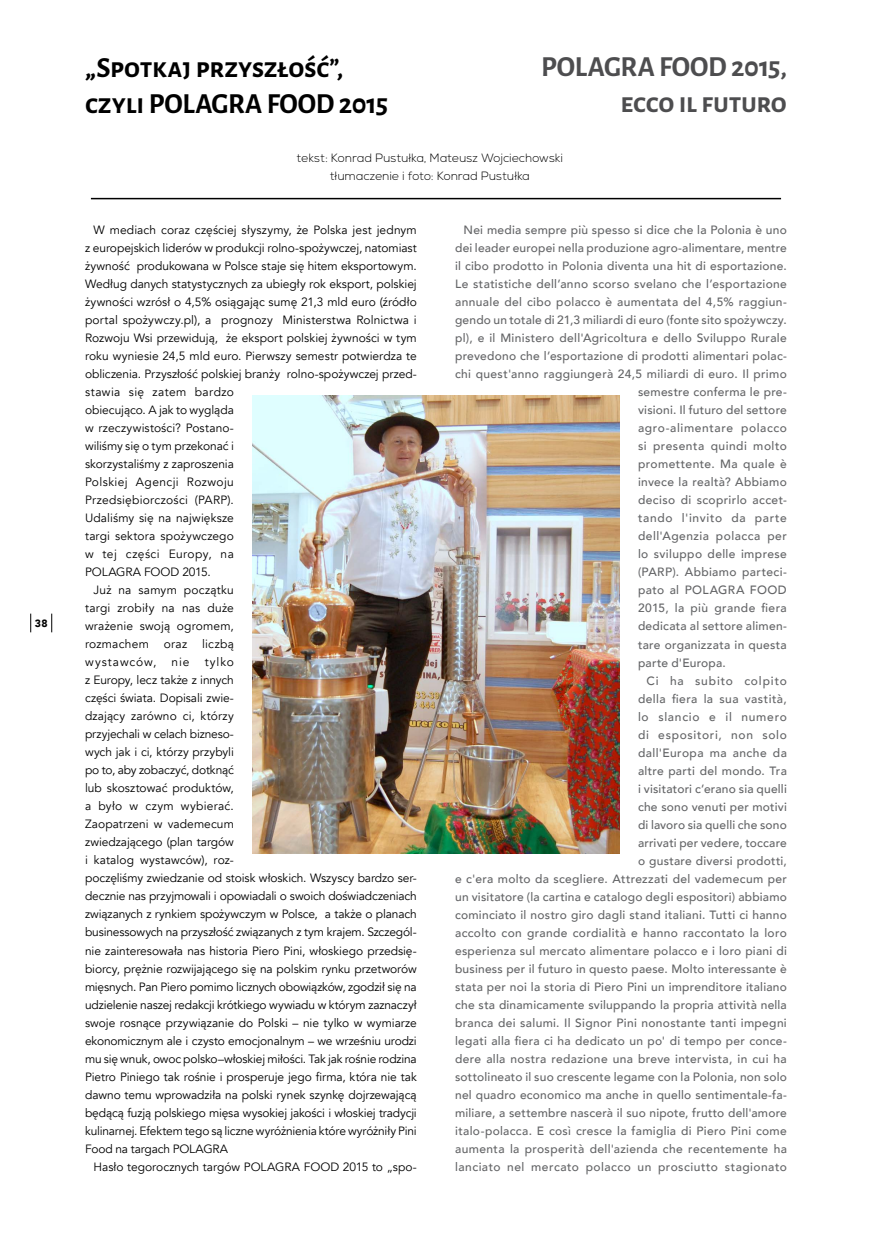
<style>
.page{position:relative;width:872px;height:1234px;background:#fff}
.page>*{position:absolute;margin:0;border:0;box-sizing:border-box;transform-origin:0 0}
.t1{font:700 28.5px/36px "Alegreya Sans SC";letter-spacing:-.01em;color:#000}
.t2{font:700 28.5px/36px "Alegreya Sans SC";letter-spacing:-.01em;color:#4d4d4f;text-align:right}
.t3{font:500 12px "Avenir";letter-spacing:.025em;color:#636466}
.t4{font:12px/18px "Avenir";letter-spacing:-.005em;color:#000}
.t5{font:300 12px/18px "Nexa";letter-spacing:.015em;color:#000;text-align:center}
.t6{font:12px "Avenir";letter-spacing:.015em;color:#000}
.t7{font:12px "Avenir";letter-spacing:.02em;color:#000}
.t8{font:500 12px "Avenir";letter-spacing:.06em;color:#636466}
.t9{font:12px "Avenir";letter-spacing:.035em;color:#000}
.t10{font:12px "Avenir";letter-spacing:.03em;color:#000}
.t11{font:500 12px "Avenir";letter-spacing:.05em;color:#636466}
.t12{font:500 12px "Avenir";letter-spacing:.045em;color:#636466}
.t13{font:500 12px "Avenir";letter-spacing:.07em;color:#636466}
.t14{font:12px "Avenir";letter-spacing:.075em;color:#000}
.t15{font:900 10.5px "Avenir";color:#000}
</style>
<div class="page">
<svg style="left:51px;top:613px;width:1px;height:19px"></svg>
<svg style="left:30px;top:613px;width:1px;height:19px"></svg>
<hr style="left:91px;top:198px;width:690px;height:1px;background:#000">
<img style="left:252px;top:395px;width:368px;height:458px">
<p class="t15" style="left:35px;top:614px;width:14px">38</p>
<h1 class="t1" style="left:85px;top:48px;width:304px">„Spotkaj przyszłość”, czyli POLAGRA FOOD 2015</h1>
<h1 class="t2" style="left:541px;top:47px;width:247px">POLAGRA FOOD 2015, ecco il futuro</h1>
<p class="t5" style="left:297px;top:149px;width:267px">tekst: Konrad Pustułka, Mateusz Wojciechowski tłumaczenie i foto: Konrad Pustułka</p>
<p class="t4" style="left:94px;top:221px;width:325px">W mediach coraz częściej słyszymy, że Polska jest jednym</p>
<p class="t4" style="left:85px;top:239px;width:333px">z europejskich liderów w produkcji rolno-spożywczej, natomiast</p>
<p class="t4" style="left:85px;top:257px;width:333px">żywność produkowana w Polsce staje się hitem eksportowym.</p>
<p class="t4" style="left:85px;top:275px;width:333px">Według danych statystycznych za ubiegły rok eksport, polskiej</p>
<p class="t4" style="left:85px;top:293px;width:333px">żywności wzrósł o 4,5% osiągając sumę 21,3 mld euro (źródło</p>
<p class="t4" style="left:85px;top:311px;width:333px">portal spożywczy.pl), a prognozy Ministerstwa Rolnictwa i</p>
<p class="t4" style="left:85px;top:329px;width:333px">Rozwoju Wsi przewidują, że eksport polskiej żywności w tym</p>
<p class="t4" style="left:85px;top:347px;width:333px">roku wyniesie 24,5 mld euro. Pierwszy semestr potwierdza te</p>
<p class="t4" style="left:85px;top:365px;width:333px">obliczenia. Przyszłość polskiej branży rolno-spożywczej przed-</p>
<p class="t9" style="left:85px;top:385px;width:150px">stawia się zatem bardzo</p>
<p class="t4" style="left:85px;top:401px;width:150px">obiecująco. A jak to wygląda</p>
<p class="t4" style="left:85px;top:419px;width:150px">w rzeczywistości? Postano-</p>
<p class="t4" style="left:85px;top:437px;width:150px">wiliśmy się o tym przekonać i</p>
<p class="t4" style="left:85px;top:455px;width:150px">skorzystaliśmy z zaproszenia</p>
<p class="t10" style="left:85px;top:475px;width:150px">Polskiej Agencji Rozwoju</p>
<p class="t7" style="left:85px;top:493px;width:150px">Przedsiębiorczości (PARP).</p>
<p class="t4" style="left:85px;top:509px;width:150px">Udaliśmy się na największe</p>
<p class="t6" style="left:85px;top:529px;width:150px">targi sektora spożywczego</p>
<p class="t9" style="left:85px;top:547px;width:150px">w tej części Europy, na</p>
<p class="t4" style="left:85px;top:563px;width:127px">POLAGRA FOOD 2015.</p>
<p class="t7" style="left:94px;top:583px;width:142px">Już na samym początku</p>
<p class="t6" style="left:85px;top:601px;width:150px">targi zrobiły na nas duże</p>
<p class="t6" style="left:85px;top:619px;width:150px">wrażenie swoją ogromem,</p>
<p class="t7" style="left:85px;top:637px;width:150px">rozmachem oraz liczbą</p>
<p class="t14" style="left:85px;top:655px;width:73px">wystawców,</p>
<p class="t4" style="left:172px;top:653px;width:19px">nie</p>
<p class="t4" style="left:85px;top:653px;width:333px;text-indent:120px">tylko<br>z Europy, lecz także z innych<br>części świata. Dopisali zwie-<br>dzający zarówno ci, którzy<br>przyjechali w celach bizneso-<br>wych jak i ci, którzy przybyli<br>po to, aby zobaczyć, dotknąć<br>lub skosztować produktów,<br>a było w czym wybierać.<br>Zaopatrzeni w vademecum<br>zwiedzającego (plan targów<br>i katalog wystawców), roz-<br>poczęliśmy zwiedzanie od stoisk włoskich. Wszyscy bardzo ser&shy;decznie nas przyjmowali i opowiadali o swoich doświadczeniach związanych z rynkiem spożywczym w Polsce, a także o planach businessowych na przyszłość związanych z tym krajem. Szczegól&shy;nie zainteresowała nas historia Piero Pini, włoskiego przedsię&shy;biorcy, prężnie rozwijającego się na polskim rynku przetworów mięsnych. Pan Piero pomimo licznych obowiązków, zgodził się na udzielenie naszej redakcji krótkiego wywiadu w którym zaznaczył swoje rosnące przywiązanie do Polski – nie tylko w wymiarze ekonomicznym ale i czysto emocjonalnym – we wrześniu urodzi mu się wnuk, owoc polsko–włoskiej miłości. Tak jak rośnie rodzina Pietro Piniego tak rośnie i prosperuje jego firma, która nie tak dawno temu wprowadziła na polski rynek szynkę dojrzewającą będącą fuzją polskiego mięsa wysokiej jakości i włoskiej tradycji kulinarnej. Efektem tego są liczne wyróżnienia które wyróżniły Pini Food na targach POLAGRA</p>
<p class="t4" style="left:94px;top:1157px;width:325px">Hasło tegorocznych targów POLAGRA FOOD 2015 to „spo-</p>
<p class="t3" style="left:463px;top:219px;width:325px">Nei media sempre più spesso si dice che la Polonia è uno</p>
<p class="t3" style="left:455px;top:237px;width:333px">dei leader europei nella produzione agro-alimentare, mentre</p>
<p class="t3" style="left:455px;top:255px;width:333px">il cibo prodotto in Polonia diventa una hit di esportazione.</p>
<p class="t3" style="left:455px;top:273px;width:333px">Le statistiche dell’anno scorso svelano che l’esportazione</p>
<p class="t3" style="left:455px;top:291px;width:333px">annuale del cibo polacco è aumentata del 4,5% raggiun-</p>
<p class="t3" style="left:455px;top:309px;width:333px">gendo un totale di 21,3 miliardi di euro (fonte sito spożywczy.</p>
<p class="t3" style="left:455px;top:327px;width:333px">pl), e il Ministero dell'Agricoltura e dello Sviluppo Rurale</p>
<p class="t3" style="left:455px;top:345px;width:333px">prevedono che l’esportazione di prodotti alimentari polac-</p>
<p class="t3" style="left:455px;top:363px;width:333px">chi quest'anno raggiungerà 24,5 miliardi di euro. Il primo</p>
<p class="t3" style="left:638px;top:381px;width:150px">semestre conferma le pre-</p>
<p class="t3" style="left:638px;top:399px;width:150px">visioni. Il futuro del settore</p>
<p class="t11" style="left:638px;top:417px;width:150px">agro-alimentare polacco</p>
<p class="t3" style="left:638px;top:435px;width:150px">si presenta quindi molto</p>
<p class="t3" style="left:638px;top:453px;width:150px">promettente. Ma quale è</p>
<p class="t3" style="left:638px;top:471px;width:150px">invece la realtà? Abbiamo</p>
<p class="t3" style="left:638px;top:489px;width:150px">deciso di scoprirlo accet-</p>
<p class="t8" style="left:638px;top:507px;width:150px">tando l'invito da parte</p>
<p class="t12" style="left:638px;top:525px;width:150px">dell'Agenzia polacca per</p>
<p class="t3" style="left:638px;top:543px;width:150px">lo sviluppo delle imprese</p>
<p class="t3" style="left:638px;top:561px;width:150px">(PARP). Abbiamo parteci-</p>
<p class="t3" style="left:638px;top:579px;width:150px">pato al POLAGRA FOOD</p>
<p class="t3" style="left:638px;top:597px;width:150px">2015, la più grande fiera</p>
<p class="t3" style="left:638px;top:615px;width:150px">dedicata al settore alimen-</p>
<p class="t3" style="left:638px;top:633px;width:150px">tare organizzata in questa</p>
<p class="t3" style="left:638px;top:651px;width:89px">parte d'Europa.</p>
<p class="t13" style="left:646px;top:669px;width:142px">Ci ha subito colpito</p>
<p class="t3" style="left:638px;top:687px;width:150px">della fiera la sua vastità,</p>
<p class="t8" style="left:638px;top:705px;width:150px">lo slancio e il numero</p>
<p class="t8" style="left:638px;top:723px;width:150px">di espositori, non solo</p>
<p class="t3" style="left:638px;top:741px;width:150px">dall'Europa ma anche da</p>
<p class="t3" style="left:638px;top:759px;width:150px">altre parti del mondo. Tra</p>
<p class="t3" style="left:638px;top:777px;width:150px">i visitatori c’erano sia quelli</p>
<p class="t3" style="left:638px;top:795px;width:150px">che sono venuti per motivi</p>
<p class="t3" style="left:638px;top:813px;width:150px">di lavoro sia quelli che sono</p>
<p class="t3" style="left:638px;top:831px;width:150px">arrivati per vedere, toccare</p>
<p class="t3" style="left:638px;top:849px;width:150px">o gustare diversi prodotti,</p>
<p class="t3" style="left:455px;top:867px;width:333px">e c'era molto da scegliere. Attrezzati del vademecum per</p>
<p class="t3" style="left:455px;top:885px;width:333px">un visitatore (la cartina e catalogo degli espositori) abbiamo</p>
<p class="t3" style="left:455px;top:903px;width:333px">cominciato il nostro giro dagli stand italiani. Tutti ci hanno</p>
<p class="t3" style="left:455px;top:921px;width:333px">accolto con grande cordialità e hanno raccontato la loro</p>
<p class="t3" style="left:455px;top:939px;width:333px">esperienza sul mercato alimentare polacco e i loro piani di</p>
<p class="t3" style="left:455px;top:957px;width:333px">business per il futuro in questo paese. Molto interessante è</p>
<p class="t3" style="left:455px;top:975px;width:333px">stata per noi la storia di Piero Pini un imprenditore italiano</p>
<p class="t3" style="left:455px;top:993px;width:333px">che sta dinamicamente sviluppando la propria attività nella</p>
<p class="t3" style="left:455px;top:1011px;width:333px">branca dei salumi. Il Signor Pini nonostante tanti impegni</p>
<p class="t3" style="left:455px;top:1029px;width:333px">legati alla fiera ci ha dedicato un po' di tempo per conce-</p>
<p class="t3" style="left:455px;top:1047px;width:333px">dere alla nostra redazione una breve intervista, in cui ha</p>
<p class="t3" style="left:455px;top:1065px;width:333px">sottolineato il suo crescente legame con la Polonia, non solo</p>
<p class="t3" style="left:455px;top:1083px;width:333px">nel quadro economico ma anche in quello sentimentale-fa-</p>
<p class="t3" style="left:455px;top:1101px;width:333px">miliare, a settembre nascerà il suo nipote, frutto dell'amore</p>
<p class="t3" style="left:455px;top:1119px;width:333px">italo-polacca. E così cresce la famiglia di Piero Pini come</p>
<p class="t3" style="left:455px;top:1137px;width:333px">aumenta la prosperità dell'azienda che recentemente ha</p>
<p class="t3" style="left:455px;top:1155px;width:333px">lanciato nel mercato polacco un prosciutto stagionato</p>
</div>
